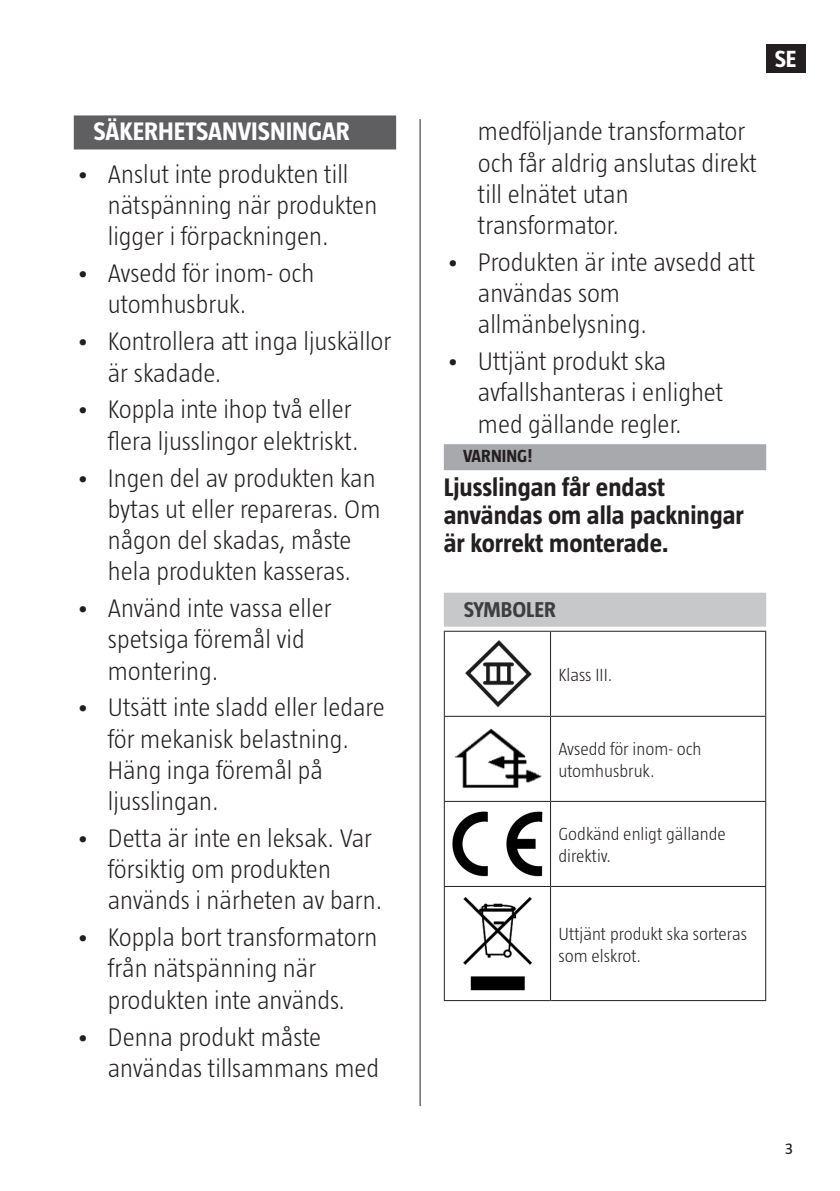
<style>
.page{position:relative;width:840px;height:1191px;background:#fff}
.page>*{position:absolute;margin:0;border:0;box-sizing:border-box;transform-origin:0 0}
.t1{font:300 26px/31.2px "Taz";color:#231f20}
.Brödtext_Texthöjd_3{font:700 26px/28px "Taz";color:#231f20}
.Rubrik{font:700 26px "Taz";color:#fff}
.t2{font:700 24px "Taz";color:#fff}
.Underrubrik{font:700 22px "Taz";color:#3e3e3f}
.Brödtext{font:300 18px/21.6px "Taz";color:#231f20}
.VARNING__SE{font:700 18px "Taz";color:#231f20}
.t3{font:16px "Taz";color:#231f20}
</style>
<div class="page">
<div style="left:765px;top:44px;width:39px;height:28px;background:#231f20"></div>
<hr style="left:419px;top:119px;width:1px;height:987px;background:#231f20">
<div style="left:443px;top:444px;width:322px;height:26px;background:#a8a9ad"></div>
<div style="left:443px;top:592px;width:322px;height:34px;background:#c7c8ca"></div>
<hr style="left:443px;top:631px;width:107px;height:1px;background:#231f20">
<hr style="left:443px;top:632px;width:1px;height:84px;background:#231f20">
<hr style="left:550px;top:631px;width:215px;height:1px;background:#231f20">
<hr style="left:549px;top:632px;width:1px;height:84px;background:#231f20">
<hr style="left:764px;top:632px;width:1px;height:84px;background:#231f20">
<hr style="left:443px;top:716px;width:107px;height:1px;background:#231f20">
<hr style="left:443px;top:717px;width:1px;height:84px;background:#231f20">
<hr style="left:550px;top:716px;width:215px;height:1px;background:#231f20">
<hr style="left:549px;top:717px;width:1px;height:84px;background:#231f20">
<hr style="left:764px;top:717px;width:1px;height:84px;background:#231f20">
<hr style="left:443px;top:801px;width:107px;height:1px;background:#231f20">
<hr style="left:443px;top:802px;width:1px;height:84px;background:#231f20">
<hr style="left:550px;top:801px;width:215px;height:1px;background:#231f20">
<hr style="left:549px;top:802px;width:1px;height:84px;background:#231f20">
<hr style="left:764px;top:802px;width:1px;height:84px;background:#231f20">
<hr style="left:443px;top:886px;width:107px;height:1px;background:#231f20">
<hr style="left:443px;top:887px;width:1px;height:113px;background:#231f20">
<hr style="left:550px;top:886px;width:215px;height:1px;background:#231f20">
<hr style="left:549px;top:887px;width:1px;height:113px;background:#231f20">
<hr style="left:764px;top:887px;width:1px;height:113px;background:#231f20">
<hr style="left:443px;top:1000px;width:107px;height:1px;background:#231f20">
<hr style="left:550px;top:1000px;width:215px;height:1px;background:#231f20">
<img style="left:465px;top:640px;width:67px;height:67px">
<img style="left:455px;top:728px;width:87px;height:60px">
<img style="left:452px;top:811px;width:91px;height:66px">
<img style="left:463px;top:896px;width:70px;height:95px">
<div style="left:74px;top:115px;width:322px;height:34px;background:#5f5f62"></div>
<p class="Rubrik" style="left:94px;top:117px;width:258px">SÄKERHETSANVISNINGAR</p>
<p class="t1" style="left:108px;top:158px;width:271px;text-indent:-32px">• Anslut inte produkten till nätspänning när produkten ligger i förpackningen.</p>
<p class="t1" style="left:108px;top:257px;width:208px;text-indent:-32px">• Avsedd för inom- och utomhusbruk.</p>
<p class="t1" style="left:108px;top:326px;width:285px;text-indent:-32px">• Kontrollera att inga ljuskällor är skadade.</p>
<p class="t1" style="left:76px;top:394px;width:284px;text-align:right">• Koppla inte ihop två eller flera ljusslingor elektriskt.</p>
<p class="t1" style="left:108px;top:462px;width:274px;text-indent:-32px">• Ingen del av produkten kan bytas ut eller repareras. Om någon del skadas, måste hela produkten kasseras.</p>
<p class="t1" style="left:108px;top:592px;width:225px;text-indent:-32px">• Använd inte vassa eller spetsiga föremål vid montering.</p>
<p class="t1" style="left:108px;top:691px;width:278px;text-indent:-32px">• Utsätt inte sladd eller ledare för mekanisk belastning.<br>Häng inga föremål på ljusslingan.</p>
<p class="t1" style="left:108px;top:822px;width:276px;text-indent:-32px">• Detta är inte en leksak. Var försiktig om produkten används i närheten av barn.</p>
<p class="t1" style="left:108px;top:921px;width:271px;text-indent:-32px">• Koppla bort transformatorn från nätspänning när produkten inte används.</p>
<p class="t1" style="left:108px;top:1020px;width:273px;text-indent:-32px">• Denna produkt måste användas tillsammans med</p>
<p class="t2" style="left:774px;top:45px;width:23px">SE</p>
<p class="t1" style="left:477px;top:116px;width:281px">medföljande transformator och får aldrig anslutas direkt till elnätet utan transformator.</p>
<p class="t1" style="left:477px;top:246px;width:279px;text-indent:-32px">• Produkten är inte avsedd att användas som allmänbelysning.</p>
<p class="t1" style="left:477px;top:345px;width:247px;text-indent:-32px">• Uttjänt produkt ska avfallshanteras i enlighet med gällande regler.</p>
<p class="VARNING__SE" style="left:463px;top:446px;width:71px">VARNING!</p>
<p class="Brödtext_Texthöjd_3" style="left:443px;top:473px;width:301px">Ljusslingan får endast användas om alla packningar är korrekt monterade.</p>
<p class="Underrubrik" style="left:463px;top:597px;width:94px">SYMBOLER</p>
<p class="Brödtext" style="left:558px;top:664px;width:55px">Klass III.</p>
<p class="Brödtext" style="left:558px;top:738px;width:144px">Avsedd för inom- och utomhusbruk.</p>
<p class="Brödtext" style="left:558px;top:823px;width:169px">Godkänd enligt gällande direktiv.</p>
<p class="Brödtext" style="left:558px;top:922px;width:190px">Uttjänt produkt ska sorteras som elskrot.</p>
<p class="t3" style="left:784px;top:1139px;width:9px">3</p>
</div>
